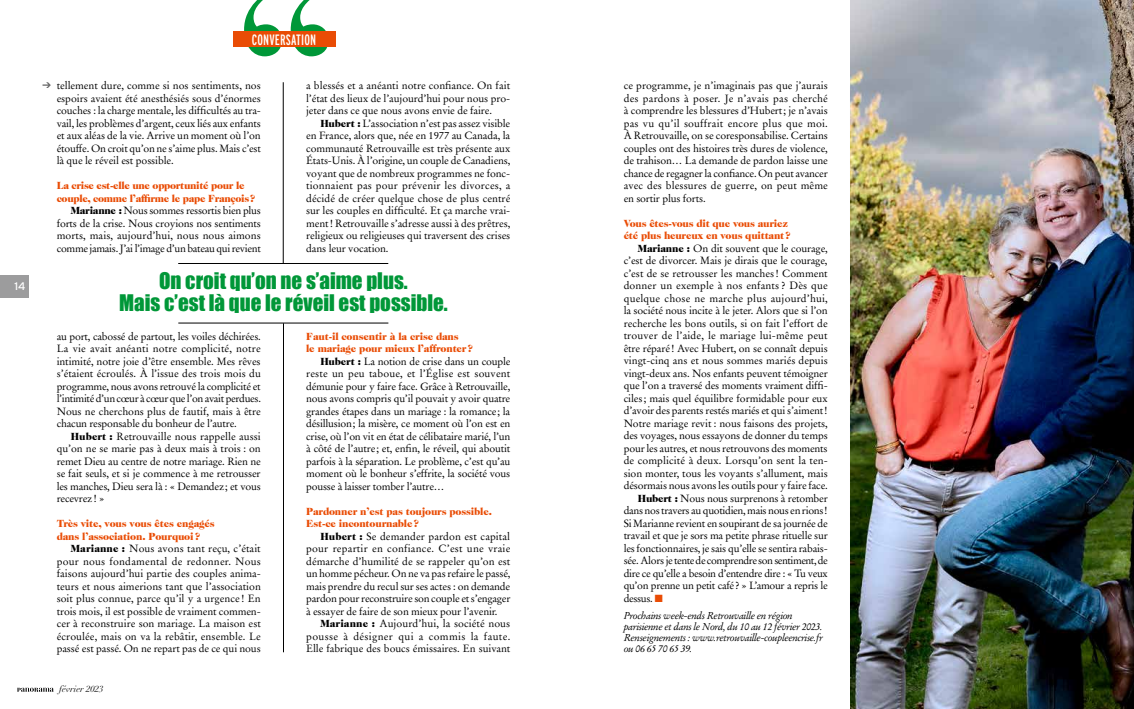
<style>
.page{position:relative;width:1134px;height:709px;background:#fff}
.page>*{position:absolute;margin:0;border:0;box-sizing:border-box;transform-origin:0 0}
.t1{font:21px/22px "Impact";color:#009738;text-align:center}
.t2{font:15px "Interstate Compressed";letter-spacing:.01em;color:#fff}
.t3{font:11px "Interstate";color:#fff}
.t4{font:10.5px/12.5px "Stempel Garamond LT Pro";letter-spacing:-.015em;color:#000;text-align:justify}
.t5{font:900 10.5px/12.5px "Caslon 224 Std";letter-spacing:-.015em;color:#e94c05}
.t6{font:10.5px "Stempel Garamond LT Pro";letter-spacing:-.035em;color:#000}
.t7{font:10.5px "Stempel Garamond LT Pro";letter-spacing:.015em;color:#000}
.t8{font:10.5px "Stempel Garamond LT Pro";letter-spacing:-.045em;color:#000}
.t9{font:10.5px "Stempel Garamond LT Pro";letter-spacing:.005em;color:#000}
.t10{font:10.5px "Stempel Garamond LT Pro";letter-spacing:.01em;color:#000}
.t11{font:italic 10px/11px "Stempel Garamond LT Pro";letter-spacing:-.04em;color:#000}
.t12{font:italic 9px "Didot LT Std";color:#000}
.s1{font-family:"Caslon 224 Std";font-weight:900}
.s2{color:#e94c05}
</style>
<div class="page">
<hr style="left:283px;top:82px;width:1px;height:181px;background:#000">
<hr style="left:283px;top:323px;width:1px;height:329px;background:#000">
<hr style="left:178px;top:263px;width:210px;height:1px;background:#000">
<hr style="left:178px;top:323px;width:210px;height:1px;background:#000">
<svg style="left:17px;top:687px;width:37px;height:5px"></svg>
<svg style="left:43px;top:82px;width:8px;height:6px"></svg>
<div style="left:0;top:275px;width:28px;height:23px;background:#9c9c9d"></div>
<svg style="left:291px;top:0;width:38px;height:56px"></svg>
<svg style="left:244px;top:0;width:38px;height:56px"></svg>
<div style="left:233px;top:32px;width:102px;height:15px;background:#e94c05"></div>
<img style="left:850px;top:0;width:284px;height:709px">
<p class="t3" style="left:14px;top:280px;width:13px">14</p>
<h2 class="t2" style="left:252px;top:31px;width:66px">CONVERSATION</h2>
<p class="t4" style="left:57px;top:79px;width:206px">tellement dure, comme si nos sentiments, nos espoirs avaient été anesthésiés sous d’énormes couches : la charge mentale, les difficultés au tra&shy;vail, les problèmes d’argent, ceux liés aux enfants et aux aléas de la vie. Arrive un moment où l’on étouffe. On croit qu’on ne s’aime plus. Mais c’est là que le réveil est possible.</p>
<p class="t5" style="left:57px;top:180px;width:201px">La crise est-elle une opportunité pour le couple, comme l’affirme le pape François?</p>
<p class="t4" style="left:57px;top:204px;width:206px;text-indent:14px"><span class="s1">Marianne :</span> Nous sommes ressortis bien plus forts de la crise. Nous croyions nos sentiments morts, mais, aujourd’hui, nous nous aimons comme jamais. J’ai l’image d’un bateau qui revient</p>
<p class="t4" style="left:306px;top:79px;width:206px">a blessés et a anéanti notre confiance. On fait l’état des lieux de l’aujourd’hui pour nous pro&shy;jeter dans ce que nous avons envie de faire.</p>
<p class="t4" style="left:306px;top:117px;width:206px;text-indent:14px"><span class="s1">Hubert :</span> L’association n’est pas assez visible en France, alors que, née en 1977 au Canada, la communauté Retrouvaille est très présente aux États-Unis. À l’origine, un couple de Canadiens, voyant que de nombreux programmes ne fonc&shy;tionnaient pas pour prévenir les divorces, a décidé de créer quelque chose de plus centré sur les couples en difficulté. Et ça marche vrai&shy;ment! Retrouvaille s’adresse aussi à des prêtres, religieux ou religieuses qui traversent des crises dans leur vocation.</p>
<h1 class="t1" style="left:119px;top:269px;width:330px">On croit qu’on ne s’aime plus.<br>Mais c’est là que le réveil est possible.</h1>
<p class="t4" style="left:57px;top:329px;width:206px">au port, cabossé de partout, les voiles déchirées.<br>La vie avait anéanti notre complicité, notre intimité, notre joie d’être ensemble. Mes rêves s’étaient écroulés. À l’issue des trois mois du programme, nous avons retrouvé la complicité et l’intimité d’un cœur à cœur que l’on avait perdues.<br>Nous ne cherchons plus de fautif, mais à être chacun responsable du bonheur de l’autre.</p>
<p class="t4" style="left:57px;top:429px;width:206px;text-indent:14px"><span class="s1">Hubert :</span> Retrouvaille nous rappelle aussi qu’on ne se marie pas à deux mais à trois : on remet Dieu au centre de notre mariage. Rien ne se fait seuls, et si je commence à me retrousser les manches, Dieu sera là : « Demandez; et vous recevrez! »</p>
<p class="t5" style="left:57px;top:517px;width:159px">Très vite, vous vous êtes engagés dans l’association. Pourquoi?</p>
<p class="t4" style="left:57px;top:542px;width:206px;text-indent:14px"><span class="s1">Marianne :</span> Nous avons tant reçu, c’était pour nous fondamental de redonner. Nous faisons aujourd’hui partie des couples anima&shy;teurs et nous aimerions tant que l’association soit plus connue, parce qu’il y a urgence ! En trois mois, il est possible de vraiment commen&shy;cer à reconstruire son mariage. La maison est écroulée, mais on va la rebâtir, ensemble. Le passé est passé. On ne repart pas de ce qui nous</p>
<p class="t12" style="left:59px;top:683px;width:46px">février 2023</p>
<p class="t5" style="left:306px;top:329px;width:169px">Faut-il consentir à la crise dans<br>le mariage pour mieux l’affronter?</p>
<p class="t4" style="left:306px;top:354px;width:206px;text-indent:14px"><span class="s1">Hubert :</span> La notion de crise dans un couple reste un peu taboue, et l’Église est souvent démunie pour y faire face. Grâce à Retrouvaille, nous avons compris qu’il pouvait y avoir quatre grandes étapes dans un mariage : la romance; la désillusion; la misère, ce moment où l’on est en crise, où l’on vit en état de célibataire marié, l’un à côté de l’autre; et, enfin, le réveil, qui aboutit parfois à la séparation. Le problème, c’est qu’au moment où le bonheur s’effrite, la société vous pousse à laisser tomber l’autre…</p>
<p class="t5" style="left:306px;top:504px;width:187px">Pardonner n’est pas toujours possible.<br>Est-ce incontournable?</p>
<p class="t4" style="left:306px;top:529px;width:206px;text-indent:14px"><span class="s1">Hubert :</span> Se demander pardon est capital pour repartir en confiance. C’est une vraie démarche d’humilité de se rappeler qu’on est un homme pécheur. On ne va pas refaire le passé, mais prendre du recul sur ses actes : on demande pardon pour reconstruire son couple et s’engager à essayer de faire de son mieux pour l’avenir.</p>
<p class="t4" style="left:306px;top:617px;width:206px;text-indent:14px"><span class="s1">Marianne :</span> Aujourd’hui, la société nous pousse à désigner qui a commis la faute.<br>Elle fabrique des boucs émissaires. En suivant</p>
<p class="t4" style="left:624px;top:79px;width:206px">ce programme, je n’imaginais pas que j’aurais des pardons à poser. Je n’avais pas cherché à comprendre les blessures d’Hubert; je n’avais pas vu qu’il souffrait encore plus que moi.<br>À Retrouvaille, on se coresponsabilise. Certains couples ont des histoires très dures de violence, de trahison… La demande de pardon laisse une chance de regagner la confiance. On peut avancer avec des blessures de guerre, on peut même en sortir plus forts.</p>
<p class="t5" style="left:624px;top:217px;width:169px">Vous êtes-vous dit que vous auriez été plus heureux en vous quittant?</p>
<p class="t4" style="left:638px;top:242px;width:191px"><span class="s1">Marianne :</span> On dit souvent que le courage,</p>
<p class="t4" style="left:624px;top:254px;width:205px">c’est de divorcer. Mais je dirais que le courage,</p>
<p class="t4" style="left:624px;top:267px;width:206px">c’est de se retrousser les manches! Comment</p>
<p class="t10" style="left:624px;top:279px;width:206px">donner un exemple à nos enfants ? Dès que</p>
<p class="t7" style="left:624px;top:291px;width:206px">quelque chose ne marche plus aujourd’hui,</p>
<p class="t4" style="left:624px;top:304px;width:206px">la société nous incite à le jeter. Alors que si l’on</p>
<p class="t4" style="left:624px;top:317px;width:206px">recherche les bons outils, si on fait l’effort de</p>
<p class="t7" style="left:624px;top:329px;width:205px">trouver de l’aide, le mariage lui-même peut</p>
<p class="t4" style="left:624px;top:342px;width:206px">être réparé! Avec Hubert, on se connaît depuis</p>
<p class="t4" style="left:624px;top:354px;width:206px">vingt-cinq ans et nous sommes mariés depuis</p>
<p class="t4" style="left:624px;top:367px;width:206px">vingt-deux ans. Nos enfants peuvent témoigner</p>
<p class="t4" style="left:624px;top:379px;width:206px">que l’on a traversé des moments vraiment diffi-</p>
<p class="t4" style="left:624px;top:392px;width:205px">ciles; mais quel équilibre formidable pour eux</p>
<p class="t4" style="left:624px;top:404px;width:206px">d’avoir des parents restés mariés et qui s’aiment!</p>
<p class="t4" style="left:624px;top:417px;width:206px">Notre mariage revit : nous faisons des projets,</p>
<p class="t4" style="left:624px;top:429px;width:206px">des voyages, nous essayons de donner du temps</p>
<p class="t4" style="left:624px;top:442px;width:205px">pour les autres, et nous retrouvons des moments</p>
<p class="t9" style="left:624px;top:454px;width:206px">de complicité à deux. Lorsqu’on sent la ten-</p>
<p class="t4" style="left:624px;top:467px;width:206px">sion monter, tous les voyants s’allument, mais</p>
<p class="t4" style="left:624px;top:479px;width:206px">désormais nous avons les outils pour y faire face.</p>
<p class="t4" style="left:638px;top:492px;width:191px"><span class="s1">Hubert :</span> Nous nous surprenons à retomber</p>
<p class="t4" style="left:624px;top:504px;width:206px">dans nos travers au quotidien, mais nous en rions!</p>
<p class="t4" style="left:624px;top:517px;width:206px">Si Marianne revient en soupirant de sa journée de</p>
<p class="t4" style="left:624px;top:529px;width:206px">travail et que je sors ma petite phrase rituelle sur</p>
<p class="t4" style="left:624px;top:542px;width:206px">les fonctionnaires, je sais qu’elle se sentira rabais-</p>
<p class="t8" style="left:624px;top:554px;width:206px">sée. Alors je tente de comprendre son sentiment, de</p>
<p class="t6" style="left:624px;top:566px;width:206px">dire ce qu’elle a besoin d’entendre dire : « Tu veux</p>
<p class="t6" style="left:624px;top:579px;width:206px">qu’on prenne un petit café? » L’amour a repris le</p>
<p class="t4" style="left:624px;top:592px;width:41px">dessus. <span class="s2">■</span></p>
<p class="t11" style="left:624px;top:610px;width:201px">Prochains week-ends Retrouvaille en région parisienne et dans le Nord, du 10 au 12 février 2023.<br>Renseignements : www.retrouvaille-coupleencrise.fr ou 06 65 70 65 39.</p>
</div>
